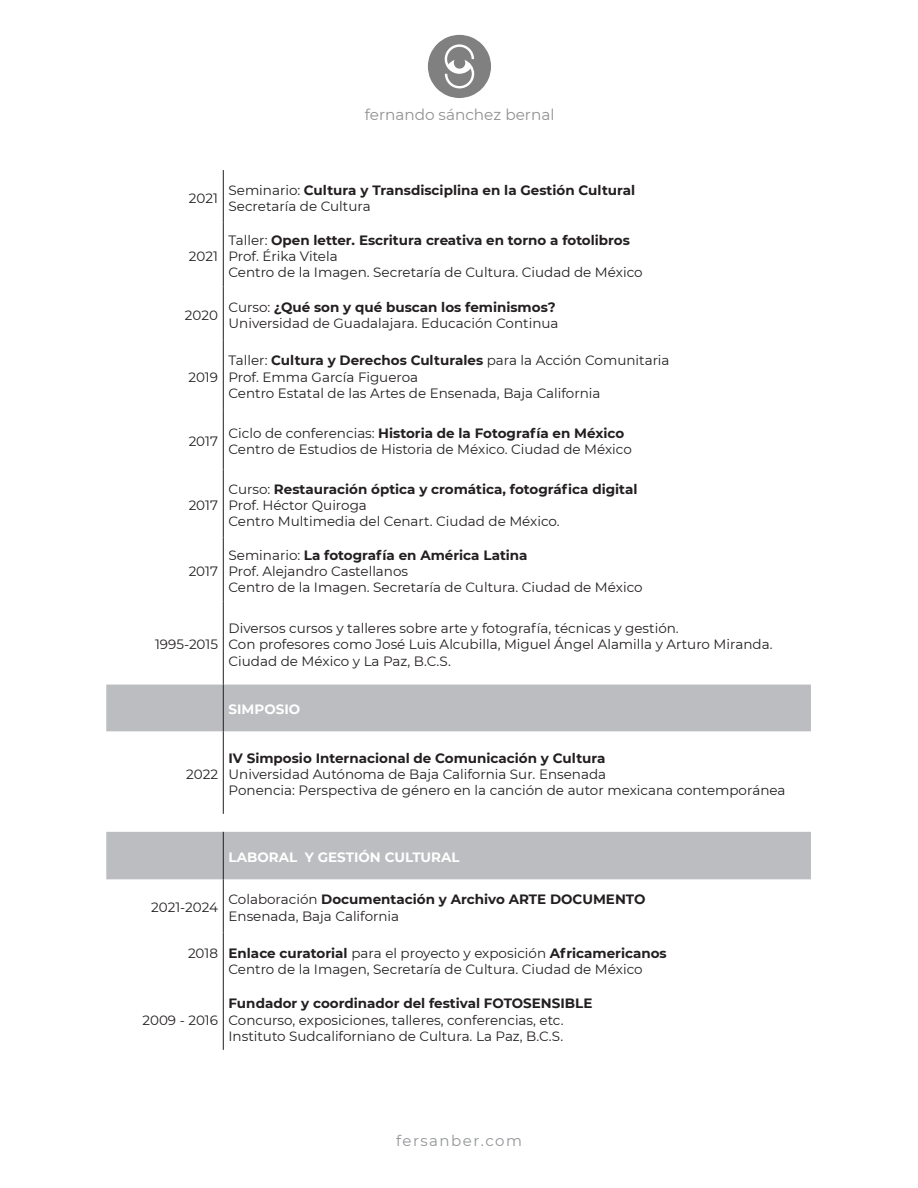
<style>
.page{position:relative;width:918px;height:1188px;background:#fff}
.page>*{position:absolute;margin:0;border:0;box-sizing:border-box;transform-origin:0 0}
.t1{font:15.3px "Montserrat";color:#231f20}
.t2{font:15px "Montserrat";letter-spacing:.1em;color:#939598}
.t3{font:13.5px/16.2px "Montserrat";color:#231f20}
.t4{font:700 13.5px/16.2px "Montserrat";color:#231f20}
.t5{font:700 13.5px "Montserrat";color:#fff}
.s1{font-weight:400}
.s2{font-weight:700}
</style>
<div class="page">
<svg style="left:428px;top:35px;width:63px;height:63px"></svg>
<div style="left:106px;top:685px;width:705px;height:46px;background:#bcbdc0"></div>
<hr style="left:223px;top:170px;width:1px;height:53px;background:#231f20">
<hr style="left:223px;top:223px;width:1px;height:64px;background:#231f20">
<hr style="left:223px;top:287px;width:1px;height:53px;background:#231f20">
<hr style="left:223px;top:340px;width:1px;height:70px;background:#231f20">
<hr style="left:223px;top:410px;width:1px;height:59px;background:#231f20">
<hr style="left:223px;top:469px;width:1px;height:68px;background:#231f20">
<hr style="left:223px;top:537px;width:1px;height:64px;background:#231f20">
<hr style="left:223px;top:601px;width:1px;height:84px;background:#231f20">
<hr style="left:223px;top:685px;width:1px;height:46px;background:#231f20">
<hr style="left:223px;top:731px;width:1px;height:83px;background:#231f20">
<div style="left:106px;top:832px;width:705px;height:47px;background:#bcbdc0"></div>
<hr style="left:223px;top:832px;width:1px;height:47px;background:#231f20">
<hr style="left:223px;top:879px;width:1px;height:54px;background:#231f20">
<hr style="left:223px;top:933px;width:1px;height:53px;background:#231f20">
<hr style="left:223px;top:986px;width:1px;height:64px;background:#231f20">
<p class="t1" style="left:365px;top:104px;width:191px">fernando sánchez bernal</p>
<p class="t3" style="left:189px;top:190px;width:31px">2021</p>
<p class="t4" style="left:229px;top:181px;width:408px"><span class="s1">Seminario:</span> Cultura y Transdisciplina en la Gestión Cultural<br><span class="s1">Secretaría de Cultura</span></p>
<p class="t3" style="left:189px;top:248px;width:31px">2021</p>
<p class="t3" style="left:229px;top:232px;width:416px">Taller: <span class="s2">Open letter. Escritura creativa en torno a fotolibros<br></span>Prof. Érika Vitela<br>Centro de la Imagen. Secretaría de Cultura. Ciudad de México</p>
<p class="t3" style="left:185px;top:307px;width:35px">2020</p>
<p class="t3" style="left:229px;top:298px;width:331px">Curso: <span class="s2">¿Qué son y qué buscan los feminismos?<br></span>Universidad de Guadalajara. Educación Continua</p>
<p class="t3" style="left:188px;top:368px;width:31px">2019</p>
<p class="t3" style="left:229px;top:352px;width:443px">Taller: <span class="s2">Cultura y Derechos Culturales</span> para la Acción Comunitaria<br>Prof. Emma García Figueroa<br>Centro Estatal de las Artes de Ensenada, Baja California</p>
<p class="t3" style="left:189px;top:433px;width:31px">2017</p>
<p class="t3" style="left:229px;top:425px;width:405px">Ciclo de conferencias: <span class="s2">Historia de la Fotografía en México<br></span>Centro de Estudios de Historia de México. Ciudad de México</p>
<p class="t3" style="left:189px;top:497px;width:31px">2017</p>
<p class="t3" style="left:189px;top:562px;width:31px">2017</p>
<p class="t3" style="left:155px;top:636px;width:64px">1995-2015</p>
<p class="t3" style="left:229px;top:480px;width:410px">Curso: <span class="s2">Restauración óptica y cromática, fotográfica digital<br></span>Prof. Héctor Quiroga<br>Centro Multimedia del Cenart. Ciudad de México.</p>
<p class="t3" style="left:229px;top:546px;width:416px">Seminario: <span class="s2">La fotografía en América Latina<br></span>Prof. Alejandro Castellanos<br>Centro de la Imagen. Secretaría de Cultura. Ciudad de México</p>
<p class="t3" style="left:229px;top:620px;width:546px">Diversos cursos y talleres sobre arte y fotografía, técnicas y gestión.<br>Con profesores como José Luis Alcubilla, Miguel Ángel Alamilla y Arturo Miranda.<br>Ciudad de México y La Paz, B.C.S.</p>
<p class="t5" style="left:229px;top:700px;width:73px">SIMPOSIO</p>
<p class="t3" style="left:186px;top:766px;width:33px">2022</p>
<p class="t4" style="left:229px;top:749px;width:379px">IV Simposio Internacional de Comunicación y Cultura</p>
<p class="t3" style="left:229px;top:766px;width:558px">Universidad Autónoma de Baja California Sur. Ensenada<br>Ponencia: Perspectiva de género en la canción de autor mexicana contemporánea</p>
<p class="t5" style="left:229px;top:848px;width:233px">LABORAL Y GESTIÓN CULTURAL</p>
<p class="t3" style="left:151px;top:899px;width:68px">2021-2024</p>
<p class="t3" style="left:229px;top:891px;width:418px">Colaboración <span class="s2">Documentación y Archivo ARTE DOCUMENTO<br></span>Ensenada, Baja California</p>
<p class="t3" style="left:229px;top:944px;width:440px;text-indent:-41px">2018 <span class="s2">Enlace curatorial</span> para el proyecto y exposición <span class="s2">Africamericanos<br></span>Centro de la Imagen, Secretaría de Cultura. Ciudad de México</p>
<p class="t3" style="left:142px;top:1011px;width:77px">2009 - 2016</p>
<p class="t4" style="left:229px;top:995px;width:365px">Fundador y coordinador del festival FOTOSENSIBLE</p>
<p class="t3" style="left:229px;top:1011px;width:337px">Concurso, exposiciones, talleres, conferencias, etc.<br>Instituto Sudcaliforniano de Cultura. La Paz, B.C.S.</p>
<p class="t2" style="left:396px;top:1131px;width:127px">fersanber.com</p>
</div>
